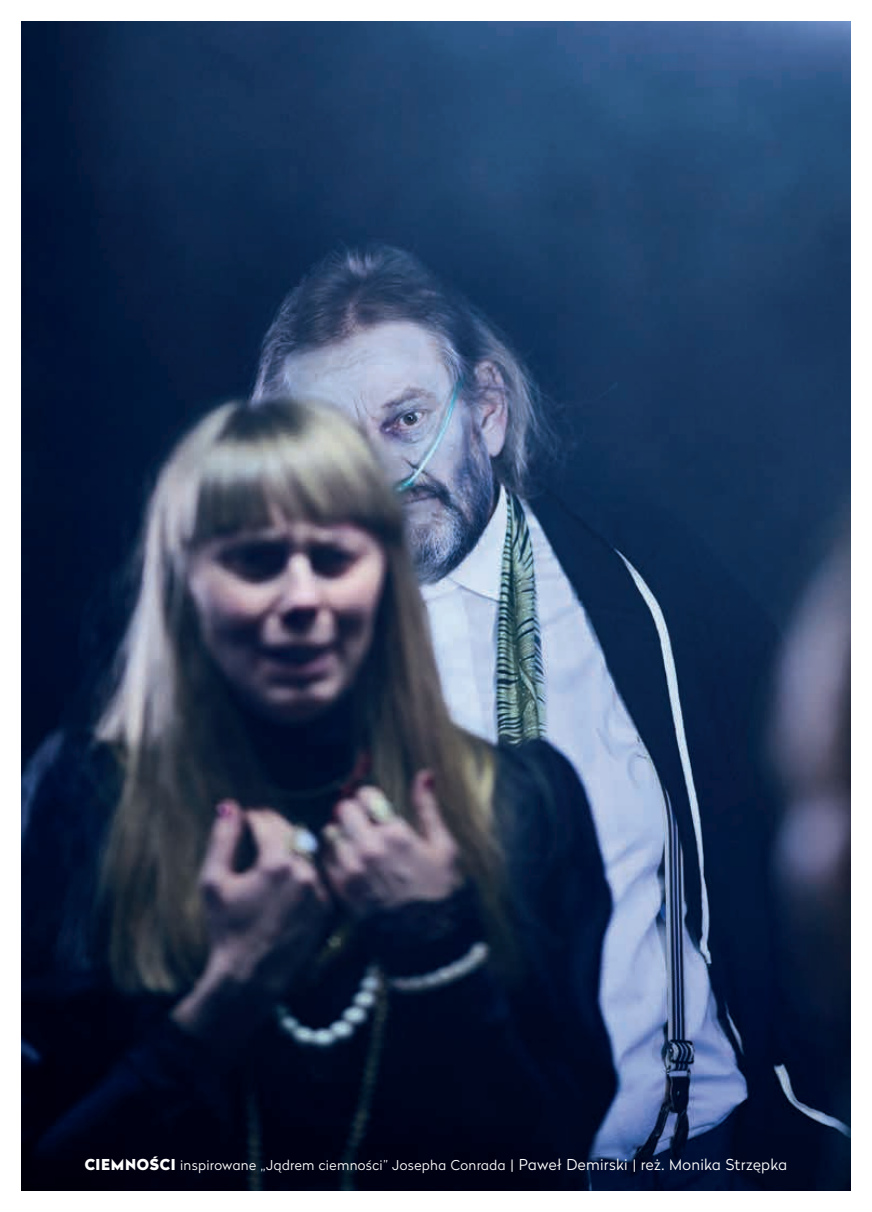
<style>
.page{position:relative;width:872px;height:1212px;background:#fff}
.page>*{position:absolute;margin:0;border:0;box-sizing:border-box;transform-origin:0 0}
.t1{font:300 15px "Radikal";letter-spacing:.02em;color:#fff}
.t2{font:900 15px "Radikal";letter-spacing:.045em;color:#fff}
.t3{font:300 13.5px "Radikal";letter-spacing:.03em;color:#fff}
</style>
<div class="page">
<img style="left:21px;top:21px;width:829px;height:1170px">
<p class="t2" style="left:85px;top:1153px;width:92px">CIEMNOŚCI</p>
<p class="t3" style="left:180px;top:1155px;width:327px">inspirowane „Jądrem ciemności” Josepha Conrada</p>
<p class="t1" style="left:510px;top:1154px;width:278px">| Paweł Demirski | reż. Monika Strzępka</p>
</div>
